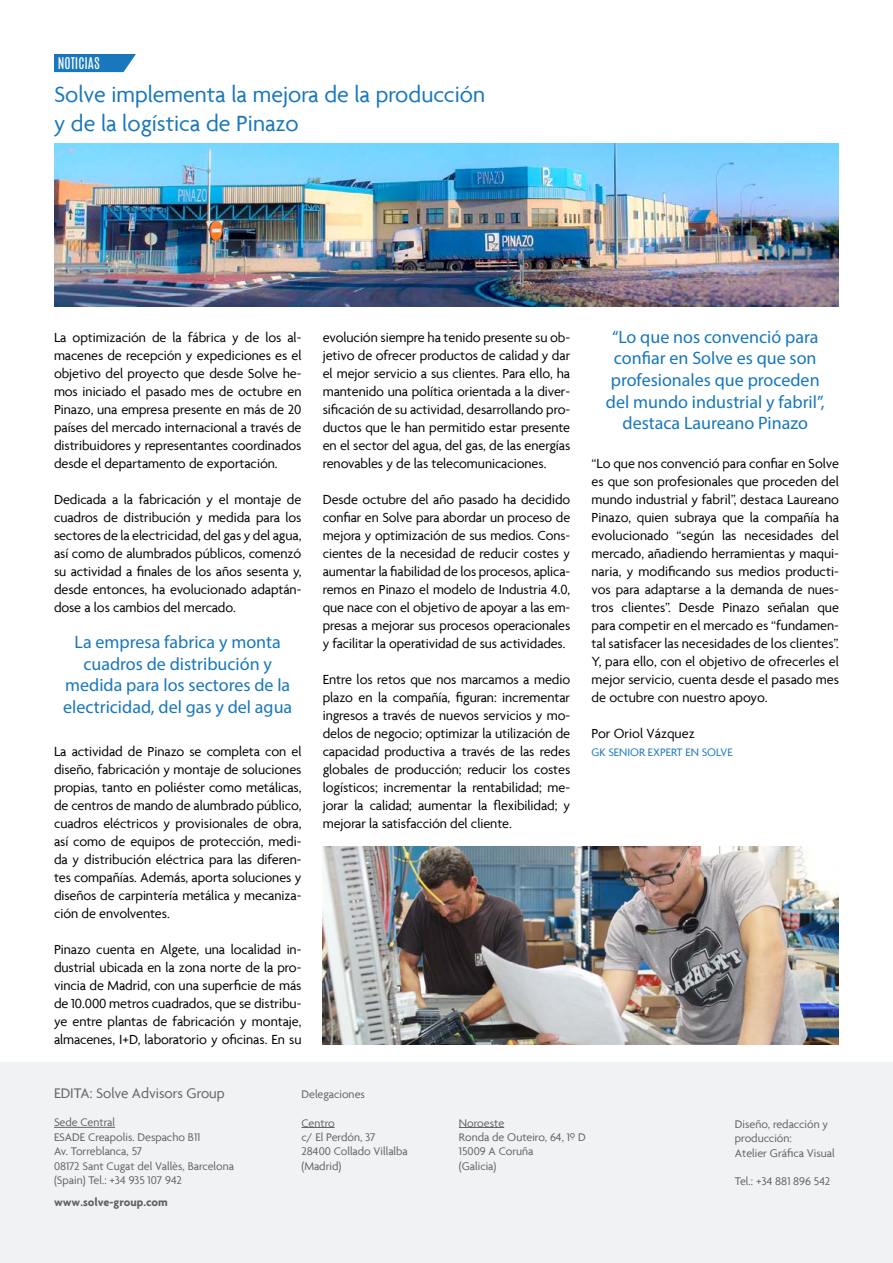
<style>
.page{position:relative;width:893px;height:1263px;background:#fff}
.page>*{position:absolute;margin:0;border:0;box-sizing:border-box;transform-origin:0 0}
.t1{font:24px/28.8px "Agenda";color:#1877bd}
.t2{font:18px/21.6px "Myriad Pro";color:#1877bd;text-align:center}
.t3{font:15px "Agenda";color:#646363}
.t4{font:14.25px/18px "Agenda";letter-spacing:-.005em;color:#000;text-align:justify}
.t5{font:13.5px "Antonio";color:#fff}
.t6{font:12px/14.4px "Agenda";color:#646363}
.t7{font:700 12px "Agenda";color:#646363}
.t8{font:11.7px "Agenda";color:#1877bd}
</style>
<div class="page">
<svg style="left:54px;top:54px;width:82px;height:18px"></svg>
<div style="left:0;top:1062px;width:893px;height:201px;background:#f0f2f4"></div>
<hr style="left:54px;top:1127px;width:61px;height:1px;background:#646363">
<hr style="left:301px;top:1127px;width:34px;height:1px;background:#646363">
<hr style="left:459px;top:1127px;width:45px;height:1px;background:#646363">
<img style="left:323px;top:846px;width:516px;height:198px">
<img style="left:54px;top:144px;width:785px;height:162px">
<p class="t5" style="left:58px;top:54px;width:44px">NOTICIAS</p>
<h1 class="t1" style="left:54px;top:80px;width:433px">Solve implementa la mejora de la producción y de la logística de Pinazo</h1>
<p class="t4" style="left:54px;top:328px;width:249px">La optimización de la fábrica y de los al&shy;macenes de recepción y expediciones es el objetivo del proyecto que desde Solve he&shy;mos iniciado el pasado mes de octubre en Pinazo, una empresa presente en más de 20 países del mercado internacional a través de distribuidores y representantes coordinados desde el departamento de exportación.</p>
<p class="t4" style="left:54px;top:490px;width:249px">Dedicada a la fabricación y el montaje de cuadros de distribución y medida para los sectores de la electricidad, del gas y del agua, así como de alumbrados públicos, comenzó su actividad a finales de los años sesenta y, desde entonces, ha evolucionado adaptán&shy;dose a los cambios del mercado.</p>
<p class="t2" style="left:63px;top:631px;width:231px">La empresa fabrica y monta cuadros de distribución y medida para los sectores de la electricidad, del gas y del agua</p>
<p class="t4" style="left:54px;top:742px;width:249px">La actividad de Pinazo se completa con el diseño, fabricación y montaje de soluciones propias, tanto en poliéster como metálicas, de centros de mando de alumbrado público, cuadros eléctricos y provisionales de obra, así como de equipos de protección, medi&shy;da y distribución eléctrica para las diferen&shy;tes compañías. Además, aporta soluciones y diseños de carpintería metálica y mecaniza&shy;ción de envolventes.</p>
<p class="t4" style="left:54px;top:940px;width:249px">Pinazo cuenta en Algete, una localidad in&shy;dustrial ubicada en la zona norte de la pro&shy;vincia de Madrid, con una superficie de más de 10.000 metros cuadrados, que se distribu&shy;ye entre plantas de fabricación y montaje, almacenes, I+D, laboratorio y oficinas. En su</p>
<p class="t4" style="left:323px;top:328px;width:249px">evolución siempre ha tenido presente su ob&shy;jetivo de ofrecer productos de calidad y dar el mejor servicio a sus clientes. Para ello, ha mantenido una política orientada a la diver&shy;sificación de su actividad, desarrollando pro&shy;ductos que le han permitido estar presente en el sector del agua, del gas, de las energías renovables y de las telecomunicaciones.</p>
<p class="t4" style="left:323px;top:490px;width:249px">Desde octubre del año pasado ha decidido confiar en Solve para abordar un proceso de mejora y optimización de sus medios. Cons&shy;cientes de la necesidad de reducir costes y aumentar la fiabilidad de los procesos, aplica&shy;remos en Pinazo el modelo de Industria 4.0, que nace con el objetivo de apoyar a las em&shy;presas a mejorar sus procesos operacionales y facilitar la operatividad de sus actividades.</p>
<p class="t4" style="left:323px;top:670px;width:249px">Entre los retos que nos marcamos a medio plazo en la compañía, figuran: incrementar ingresos a través de nuevos servicios y mo&shy;delos de negocio; optimizar la utilización de capacidad productiva a través de las redes globales de producción; reducir los costes logísticos; incrementar la rentabilidad; me&shy;jorar la calidad; aumentar la flexibilidad; y mejorar la satisfacción del cliente.</p>
<p class="t2" style="left:606px;top:326px;width:220px">“Lo que nos convenció para confiar en Solve es que son profesionales que proceden del mundo industrial y fabril”, destaca Laureano Pinazo</p>
<p class="t4" style="left:591px;top:454px;width:249px">“Lo que nos convenció para confiar en Solve es que son profesionales que proceden del mundo industrial y fabril”, destaca Laureano Pinazo, quien subraya que la compañía ha evolucionado “según las necesidades del mercado, añadiendo herramientas y maqui&shy;naria, y modificando sus medios producti&shy;vos para adaptarse a la demanda de nues&shy;tros clientes”. Desde Pinazo señalan que para competir en el mercado es “fundamen&shy;tal satisfacer las necesidades de los clientes”.<br>Y, para ello, con el objetivo de ofrecerles el mejor servicio, cuenta desde el pasado mes de octubre con nuestro apoyo.</p>
<p class="t4" style="left:591px;top:724px;width:105px">Por Oriol Vázquez</p>
<p class="t8" style="left:591px;top:745px;width:143px">GK SENIOR EXPERT EN SOLVE</p>
<p class="t3" style="left:54px;top:1084px;width:172px">EDITA: Solve Advisors Group</p>
<p class="t6" style="left:54px;top:1115px;width:182px">Sede Central<br>ESADE Creapolis. Despacho B11<br>Av. Torreblanca, 57<br>08172 Sant Cugat del Vallès, Barcelona (Spain) Tel.: +34 935 107 942</p>
<p class="t7" style="left:54px;top:1195px;width:115px">www.solve-group.com</p>
<p class="t6" style="left:301px;top:1086px;width:65px">Delegaciones</p>
<p class="t6" style="left:301px;top:1115px;width:108px">Centro<br>c/ El Perdón, 37<br>28400 Collado Villalba (Madrid)</p>
<p class="t6" style="left:459px;top:1115px;width:128px">Noroeste<br>Ronda de Outeiro, 64, 1º D<br>15009 A Coruña<br>(Galicia)</p>
<p class="t6" style="left:735px;top:1116px;width:101px">Diseño, redacción y producción:<br>Atelier Gráfica Visual</p>
<p class="t6" style="left:735px;top:1174px;width:97px">Tel.: +34 881 896 542</p>
</div>
